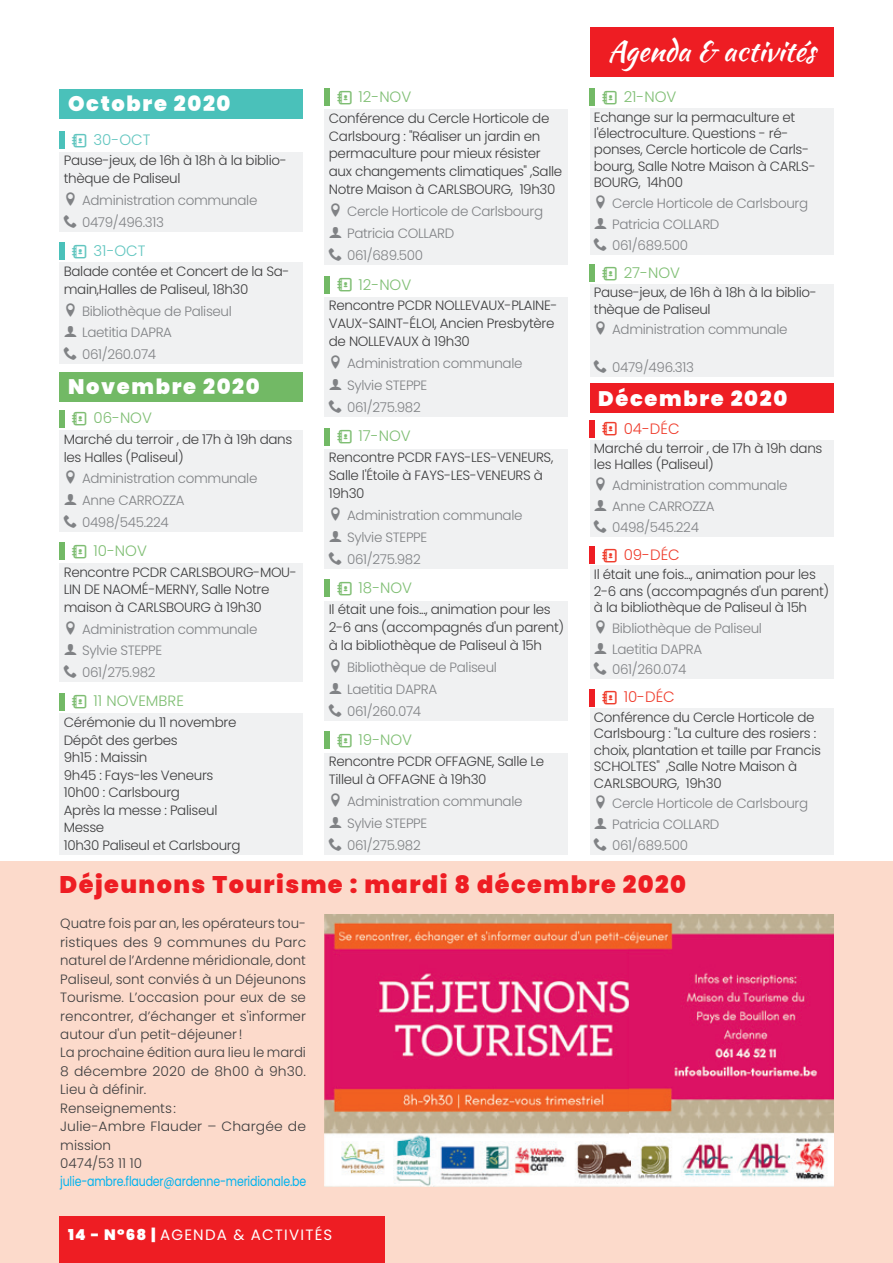
<style>
.page{position:relative;width:893px;height:1263px;background:#fff}
.page>*{position:absolute;margin:0;border:0;box-sizing:border-box;transform-origin:0 0}
.t1{font:28.5px "Kaushan Script";color:#fff}
.t2{font:900 24px "Poppins";letter-spacing:.06em;color:#ee1d23}
.t3{font:900 21px "Poppins";letter-spacing:.08em;color:#fff}
.t4{font:300 15px "Poppins";color:#7fbe73}
.t5{font:15px "Poppins";letter-spacing:.08em;color:#fff}
.t6{font:300 15px "Poppins";color:#ef3e2e}
.t7{font:300 15px "Poppins";color:#62c6c0}
.t8{font:300 13.5px/17.5px "Poppins";letter-spacing:-.025em;color:#3e3e3f}
.t9{font:300 13.5px "Poppins";letter-spacing:-.025em;color:#808285}
.t10{font:300 13.5px/18.5px "Poppins";color:#3e3e3f}
.t11{font:13.5px "Poppins";letter-spacing:-.015em;color:#00b3ef;scale:.82 1}
.s1{font-weight:900}
</style>
<div class="page">
<div style="left:0;top:862px;width:893px;height:401px;background:#fcdacb"></div>
<div style="left:60px;top:1216px;width:325px;height:47px;background:#ee1d23"></div>
<div style="left:590px;top:27px;width:243px;height:50px;background:#ee1d23"></div>
<div style="left:60px;top:89px;width:243px;height:30px;background:#4ac1ba"></div>
<div style="left:60px;top:131px;width:5px;height:18px;background:#4ac1ba"></div>
<div style="left:60px;top:152px;width:243px;height:79px;background:#f0f1f2"></div>
<div style="left:60px;top:242px;width:5px;height:18px;background:#4ac1ba"></div>
<div style="left:60px;top:263px;width:243px;height:101px;background:#f0f1f2"></div>
<div style="left:60px;top:372px;width:243px;height:30px;background:#72b965"></div>
<div style="left:60px;top:410px;width:5px;height:17px;background:#72b965"></div>
<div style="left:60px;top:431px;width:243px;height:101px;background:#f0f1f2"></div>
<div style="left:60px;top:542px;width:5px;height:18px;background:#72b965"></div>
<div style="left:60px;top:563px;width:243px;height:119px;background:#f0f1f2"></div>
<div style="left:60px;top:693px;width:5px;height:17px;background:#72b965"></div>
<div style="left:60px;top:714px;width:243px;height:141px;background:#f0f1f2"></div>
<div style="left:325px;top:88px;width:5px;height:18px;background:#72b965"></div>
<div style="left:325px;top:110px;width:243px;height:155px;background:#f0f1f2"></div>
<div style="left:325px;top:276px;width:5px;height:17px;background:#72b965"></div>
<div style="left:325px;top:297px;width:243px;height:120px;background:#f0f1f2"></div>
<div style="left:325px;top:428px;width:5px;height:17px;background:#72b965"></div>
<div style="left:325px;top:449px;width:243px;height:120px;background:#f0f1f2"></div>
<div style="left:325px;top:580px;width:5px;height:17px;background:#72b965"></div>
<div style="left:325px;top:601px;width:243px;height:119px;background:#f0f1f2"></div>
<div style="left:325px;top:731px;width:5px;height:18px;background:#72b965"></div>
<div style="left:325px;top:753px;width:243px;height:102px;background:#f0f1f2"></div>
<div style="left:590px;top:88px;width:5px;height:18px;background:#72b965"></div>
<div style="left:590px;top:108px;width:243px;height:146px;background:#f0f1f2"></div>
<div style="left:590px;top:264px;width:5px;height:18px;background:#72b965"></div>
<div style="left:590px;top:284px;width:243px;height:92px;background:#f0f1f2"></div>
<div style="left:590px;top:383px;width:243px;height:30px;background:#ee1d23"></div>
<div style="left:590px;top:420px;width:5px;height:17px;background:#ee1d23"></div>
<div style="left:590px;top:440px;width:243px;height:96px;background:#f0f1f2"></div>
<div style="left:590px;top:546px;width:5px;height:18px;background:#ee1d23"></div>
<div style="left:590px;top:566px;width:243px;height:113px;background:#f0f1f2"></div>
<div style="left:590px;top:689px;width:5px;height:17px;background:#ee1d23"></div>
<div style="left:590px;top:708px;width:243px;height:147px;background:#f0f1f2"></div>
<img style="left:325px;top:914px;width:508px;height:272px">
<h3 class="t3" style="left:68px;top:92px;width:164px">Octobre 2020</h3>
<p class="t7" style="left:94px;top:131px;width:58px">30-OCT</p>
<p class="t8" style="left:64px;top:152px;width:224px">Pause-jeux, de 16h à 18h à la biblio&shy;thèque de Paliseul</p>
<p class="t9" style="left:82px;top:192px;width:177px">Administration communale</p>
<p class="t9" style="left:64px;top:214px;width:102px">▼●□■ 0479/496.313</p>
<p class="t7" style="left:94px;top:242px;width:54px">31-OCT</p>
<p class="t8" style="left:64px;top:263px;width:227px">Balade contée et Concert de la Sa&shy;main,Halles de Paliseul, 18h30</p>
<p class="t9" style="left:82px;top:303px;width:151px">Bibliothèque de Paliseul</p>
<p class="t9" style="left:64px;top:325px;width:110px">□● Laetitia DAPRA</p>
<p class="t9" style="left:64px;top:347px;width:94px">▼●□■ 061/260.074</p>
<h3 class="t3" style="left:68px;top:375px;width:193px">Novembre 2020</h3>
<p class="t4" style="left:94px;top:409px;width:60px">06-NOV</p>
<p class="t8" style="left:64px;top:430px;width:230px">Marché du terroir , de 17h à 19h dans les Halles (Paliseul)</p>
<p class="t9" style="left:82px;top:471px;width:177px">Administration communale</p>
<p class="t9" style="left:64px;top:493px;width:122px">□● Anne CARROZZA</p>
<p class="t9" style="left:64px;top:514px;width:107px">▼●□■ 0498/545.224</p>
<p class="t4" style="left:94px;top:542px;width:55px">10-NOV</p>
<p class="t8" style="left:64px;top:563px;width:235px">Rencontre PCDR CARLSBOURG-MOU-<br>LIN DE NAOMÉ-MERNY, Salle Notre maison à CARLSBOURG à 19h30</p>
<p class="t9" style="left:82px;top:621px;width:177px">Administration communale</p>
<p class="t9" style="left:64px;top:643px;width:100px">□● Sylvie STEPPE</p>
<p class="t9" style="left:64px;top:665px;width:93px">▼●□■ 061/275.982</p>
<p class="t4" style="left:94px;top:692px;width:92px">11 NOVEMBRE</p>
<p class="t8" style="left:64px;top:713px;width:178px">Cérémonie du 11 novembre<br>Dépôt des gerbes<br>9h15 : Maissin<br>9h45 : Fays-les Veneurs<br>10h00 : Carlsbourg<br>Après la messe : Paliseul<br>Messe<br>10h30 Paliseul et Carlsbourg</p>
<p class="t4" style="left:359px;top:88px;width:54px">12-NOV</p>
<p class="t8" style="left:329px;top:109px;width:235px">Conférence du Cercle Horticole de Carlsbourg : "Réaliser un jardin en permaculture pour mieux résister aux changements climatiques" ,Salle Notre Maison à CARLSBOURG, 19h30</p>
<p class="t9" style="left:347px;top:203px;width:198px">Cercle Horticole de Carlsbourg</p>
<p class="t9" style="left:329px;top:226px;width:127px">□● Patricia COLLARD</p>
<p class="t9" style="left:329px;top:248px;width:96px">▼●□■ 061/689.500</p>
<p class="t4" style="left:359px;top:276px;width:54px">12-NOV</p>
<p class="t8" style="left:329px;top:297px;width:230px">Rencontre PCDR NOLLEVAUX-PLAINE-<br>VAUX-SAINT-ÉLOI, Ancien Presbytère de NOLLEVAUX à 19h30</p>
<p class="t9" style="left:347px;top:355px;width:177px">Administration communale</p>
<p class="t9" style="left:329px;top:377px;width:100px">□● Sylvie STEPPE</p>
<p class="t9" style="left:329px;top:399px;width:93px">▼●□■ 061/275.982</p>
<p class="t4" style="left:359px;top:427px;width:54px">17-NOV</p>
<p class="t8" style="left:329px;top:449px;width:226px">Rencontre PCDR FAYS-LES-VENEURS,<br>Salle l'Étoile à FAYS-LES-VENEURS à<br>19h30</p>
<p class="t9" style="left:347px;top:507px;width:177px">Administration communale</p>
<p class="t9" style="left:329px;top:529px;width:100px">□● Sylvie STEPPE</p>
<p class="t9" style="left:329px;top:551px;width:93px">▼●□■ 061/275.982</p>
<p class="t4" style="left:359px;top:579px;width:55px">18-NOV</p>
<p class="t8" style="left:329px;top:600px;width:237px">Il était une fois..., animation pour les<br>2-6 ans (accompagnés d'un parent) à la bibliothèque de Paliseul à 15h</p>
<p class="t9" style="left:347px;top:659px;width:151px">Bibliothèque de Paliseul</p>
<p class="t9" style="left:329px;top:681px;width:110px">□● Laetitia DAPRA</p>
<p class="t9" style="left:329px;top:703px;width:94px">▼●□■ 061/260.074</p>
<p class="t4" style="left:359px;top:731px;width:55px">19-NOV</p>
<p class="t8" style="left:329px;top:752px;width:217px">Rencontre PCDR OFFAGNE, Salle Le<br>Tilleul à OFFAGNE à 19h30</p>
<p class="t9" style="left:347px;top:793px;width:177px">Administration communale</p>
<p class="t9" style="left:329px;top:815px;width:100px">□● Sylvie STEPPE</p>
<p class="t9" style="left:329px;top:837px;width:93px">▼●□■ 061/275.982</p>
<h1 class="t1" style="left:608px;top:31px;width:209px">Agenda &amp; activités</h1>
<p class="t4" style="left:624px;top:88px;width:54px">21-NOV</p>
<p class="t8" style="left:594px;top:109px;width:223px;line-height:16.5px">Echange sur la permaculture et l'électroculture. Questions - ré&shy;ponses, Cercle horticole de Carls&shy;bourg, Salle Notre Maison à CARLS-<br>BOURG, 14h00</p>
<p class="t9" style="left:612px;top:196px;width:198px">Cercle Horticole de Carlsbourg</p>
<p class="t9" style="left:594px;top:216px;width:127px">□● Patricia COLLARD</p>
<p class="t9" style="left:594px;top:237px;width:96px">▼●□■ 061/689.500</p>
<p class="t4" style="left:624px;top:264px;width:58px">27-NOV</p>
<p class="t8" style="left:594px;top:284px;width:224px;line-height:16.5px">Pause-jeux, de 16h à 18h à la biblio&shy;thèque de Paliseul</p>
<p class="t9" style="left:612px;top:322px;width:177px">Administration communale</p>
<p class="t9" style="left:594px;top:359px;width:102px">▼●□■ 0479/496.313</p>
<h3 class="t3" style="left:598px;top:386px;width:191px">Décembre 2020</h3>
<p class="t6" style="left:624px;top:420px;width:57px">04-DÉC</p>
<p class="t8" style="left:594px;top:440px;width:230px;line-height:16.5px">Marché du terroir , de 17h à 19h dans les Halles (Paliseul)</p>
<p class="t9" style="left:612px;top:478px;width:177px">Administration communale</p>
<p class="t9" style="left:594px;top:498px;width:122px">□● Anne CARROZZA</p>
<p class="t9" style="left:594px;top:519px;width:107px">▼●□■ 0498/545.224</p>
<p class="t6" style="left:624px;top:546px;width:58px">09-DÉC</p>
<p class="t8" style="left:594px;top:566px;width:237px;line-height:16.5px">Il était une fois..., animation pour les<br>2-6 ans (accompagnés d'un parent) à la bibliothèque de Paliseul à 15h</p>
<p class="t9" style="left:612px;top:620px;width:151px">Bibliothèque de Paliseul</p>
<p class="t9" style="left:594px;top:641px;width:110px">□● Laetitia DAPRA</p>
<p class="t9" style="left:594px;top:662px;width:94px">▼●□■ 061/260.074</p>
<p class="t6" style="left:624px;top:688px;width:53px">10-DÉC</p>
<p class="t8" style="left:594px;top:709px;width:229px;line-height:16.5px">Conférence du Cercle Horticole de<br>Carlsbourg : "La culture des rosiers : choix, plantation et taille par Francis<br>SCHOLTES" ,Salle Notre Maison à<br>CARLSBOURG, 19h30</p>
<p class="t9" style="left:612px;top:796px;width:198px">Cercle Horticole de Carlsbourg</p>
<p class="t9" style="left:594px;top:817px;width:127px">□● Patricia COLLARD</p>
<p class="t9" style="left:594px;top:837px;width:96px">▼●□■ 061/689.500</p>
<h2 class="t2" style="left:60px;top:871px;width:628px">Déjeunons Tourisme : mardi 8 décembre 2020</h2>
<p class="t10" style="left:60px;top:914px;width:247px">Quatre fois par an, les opérateurs tou&shy;ristiques des 9 communes du Parc naturel de l’Ardenne méridionale, dont<br>Paliseul, sont conviés à un Déjeunons<br>Tourisme. L’occasion pour eux de se rencontrer, d’échanger et s'informer autour d'un petit-déjeuner !<br>La prochaine édition aura lieu le mardi<br>8 décembre 2020 de 8h00 à 9h30.<br>Lieu à définir.<br>Renseignements :<br>Julie-Ambre Flauder – Chargée de mission<br>0474/53 11 10</p>
<p class="t11" style="left:60px;top:1174px;width:302px">julie-ambre.flauder@ardenne-meridionale.be</p>
<p class="t5" style="left:68px;top:1226px;width:266px"><span class="s1">14 - N°68 |</span> AGENDA &amp; ACTIVITÉS</p>
</div>
